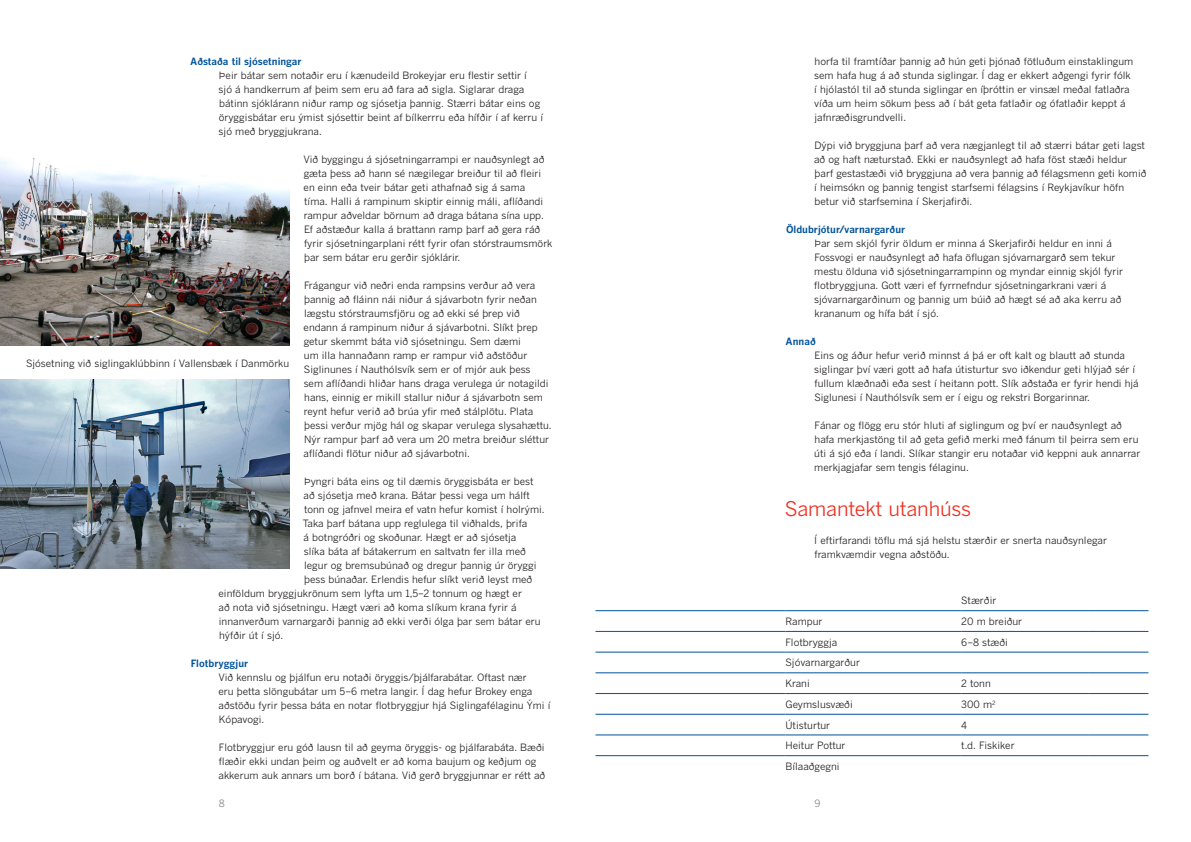
<style>
.page{position:relative;width:1191px;height:842px;background:#fff}
.page>*{position:absolute;margin:0;border:0;box-sizing:border-box;transform-origin:0 0}
.Kaflaheiti_Level_1{font:20px "Benton Gothic";letter-spacing:-.01em;color:#ef3122}
.Meginmál{font:10px/14px "Benton Gothic";color:#231f20}
.Kaflaheiti_Level_2{font:700 10px "Benton Gothic";color:#01529b}
.t1{font:10px "Benton Gothic";color:#808285}
</style>
<div class="page">
<img style="left:0;top:158px;width:289px;height:188px">
<img style="left:0;top:379px;width:289px;height:189px">
<hr style="left:595px;top:610px;width:190px;height:1px;background:#01529b">
<hr style="left:785px;top:610px;width:176px;height:1px;background:#01529b">
<hr style="left:961px;top:610px;width:128px;height:1px;background:#01529b">
<hr style="left:1089px;top:610px;width:59px;height:1px;background:#01529b">
<hr style="left:595px;top:631px;width:190px;height:1px;background:#01529b">
<hr style="left:785px;top:631px;width:176px;height:1px;background:#01529b">
<hr style="left:961px;top:631px;width:128px;height:1px;background:#01529b">
<hr style="left:1089px;top:631px;width:59px;height:1px;background:#01529b">
<hr style="left:595px;top:652px;width:190px;height:1px;background:#01529b">
<hr style="left:785px;top:652px;width:176px;height:1px;background:#01529b">
<hr style="left:961px;top:652px;width:128px;height:1px;background:#01529b">
<hr style="left:1089px;top:652px;width:59px;height:1px;background:#01529b">
<hr style="left:595px;top:672px;width:190px;height:1px;background:#01529b">
<hr style="left:785px;top:672px;width:176px;height:1px;background:#01529b">
<hr style="left:961px;top:672px;width:128px;height:1px;background:#01529b">
<hr style="left:1089px;top:672px;width:59px;height:1px;background:#01529b">
<hr style="left:595px;top:693px;width:190px;height:1px;background:#01529b">
<hr style="left:785px;top:693px;width:176px;height:1px;background:#01529b">
<hr style="left:961px;top:693px;width:128px;height:1px;background:#01529b">
<hr style="left:1089px;top:693px;width:59px;height:1px;background:#01529b">
<hr style="left:595px;top:714px;width:190px;height:1px;background:#01529b">
<hr style="left:785px;top:714px;width:176px;height:1px;background:#01529b">
<hr style="left:961px;top:714px;width:128px;height:1px;background:#01529b">
<hr style="left:1089px;top:714px;width:59px;height:1px;background:#01529b">
<hr style="left:595px;top:735px;width:190px;height:1px;background:#01529b">
<hr style="left:785px;top:735px;width:176px;height:1px;background:#01529b">
<hr style="left:961px;top:735px;width:128px;height:1px;background:#01529b">
<hr style="left:1089px;top:735px;width:59px;height:1px;background:#01529b">
<hr style="left:595px;top:755px;width:190px;height:1px;background:#01529b">
<hr style="left:785px;top:755px;width:176px;height:1px;background:#01529b">
<hr style="left:961px;top:755px;width:128px;height:1px;background:#01529b">
<hr style="left:1089px;top:755px;width:59px;height:1px;background:#01529b">
<p class="Kaflaheiti_Level_2" style="left:190px;top:55px;width:113px">Aðstaða til sjósetningar</p>
<p class="Meginmál" style="left:219px;top:68px;width:326px">Þeir bátar sem notaðir eru í kænudeild Brokeyjar eru flestir settir í<br>sjó á handkerrum af þeim sem eru að fara að sigla. Siglarar draga bátinn sjóklárann niður ramp og sjósetja þannig. Stærri bátar eins og öryggisbátar eru ýmist sjósettir beint af bílkerrru eða hífðir í af kerru í sjó með bryggjukrana.</p>
<p class="Meginmál" style="left:303px;top:152px;width:250px">Við byggingu á sjósetningarrampi er nauðsynlegt að gæta þess að hann sé nægilegar breiður til að fleiri en einn eða tveir bátar geti athafnað sig á sama<br>tíma. Halli á rampinum skiptir einnig máli, aflíðandi rampur aðveldar börnum að draga bátana sína upp.<br>Ef aðstæður kalla á brattann ramp þarf að gera ráð fyrir sjósetningarplani rétt fyrir ofan stórstraumsmörk þar sem bátar eru gerðir sjóklárir.</p>
<p class="Meginmál" style="left:303px;top:278px;width:248px">Frágangur við neðri enda rampsins verður að vera þannig að fláinn nái niður á sjávarbotn fyrir neðan lægstu stórstraumsfjöru og að ekki sé þrep við endann á rampinum niður á sjávarbotni. Slíkt þrep getur skemmt báta við sjósetningu. Sem dæmi<br>um illa hannaðann ramp er rampur við aðstöður Siglinunes í Nauthólsvík sem er of mjór auk þess sem aflíðandi hliðar hans draga verulega úr notagildi hans, einnig er mikill stallur niður á sjávarbotn sem reynt hefur verið að brúa yfir með stálplötu. Plata þessi verður mjög hál og skapar verulega slysahættu.<br>Nýr rampur þarf að vera um 20 metra breiður sléttur aflíðandi flötur niður að sjávarbotni.</p>
<p class="Meginmál" style="left:304px;top:474px;width:231px">Þyngri báta eins og til dæmis öryggisbáta er best</p>
<p class="Meginmál" style="left:303px;top:488px;width:228px">að sjósetja með krana. Bátar þessi vega um hálft</p>
<p class="Meginmál" style="left:304px;top:502px;width:240px">tonn og jafnvel meira ef vatn hefur komist í holrými.</p>
<p class="Meginmál" style="left:303px;top:516px;width:226px">Taka þarf bátana upp reglulega til viðhalds, þrifa</p>
<p class="Meginmál" style="left:303px;top:530px;width:214px">á botngróðri og skoðunar. Hægt er að sjósetja</p>
<p class="Meginmál" style="left:304px;top:544px;width:224px">slíka báta af bátakerrum en saltvatn fer illa með</p>
<p class="Meginmál" style="left:304px;top:558px;width:234px">legur og bremsubúnað og dregur þannig úr öryggi</p>
<p class="Meginmál" style="left:304px;top:572px;width:230px">þess búnaðar. Erlendis hefur slíkt verið leyst með</p>
<p class="Meginmál" style="left:218px;top:586px;width:305px">einföldum bryggjukrönum sem lyfta um 1,5–2 tonnum og hægt er</p>
<p class="Meginmál" style="left:218px;top:600px;width:300px">að nota við sjósetningu. Hægt væri að koma slíkum krana fyrir á</p>
<p class="Meginmál" style="left:219px;top:614px;width:323px">innanverðum varnargarði þannig að ekki verði ólga þar sem bátar eru</p>
<p class="Meginmál" style="left:219px;top:628px;width:64px">hýfðir út í sjó.</p>
<p class="Kaflaheiti_Level_2" style="left:191px;top:657px;width:59px">Flotbryggjur</p>
<p class="Meginmál" style="left:218px;top:670px;width:333px">Við kennslu og þjálfun eru notaði öryggis/þjálfarabátar. Oftast nær<br>eru þetta slöngubátar um 5–6 metra langir. Í dag hefur Brokey enga aðstöðu fyrir þessa báta en notar flotbryggjur hjá Siglingafélaginu Ými í Kópavogi.</p>
<p class="Meginmál" style="left:218px;top:740px;width:328px">Flotbryggjur eru góð lausn til að geyma öryggis- og þjálfarabáta. Bæði flæðir ekki undan þeim og auðvelt er að koma baujum og keðjum og akkerum auk annars um borð í bátana. Við gerð bryggjunnar er rétt að</p>
<p class="Meginmál" style="left:26px;top:356px;width:265px">Sjósetning við siglingaklúbbinn í Vallensbæk í Danmörku</p>
<p class="Meginmál" style="left:814px;top:54px;width:321px">horfa til framtíðar þannig að hún geti þjónað fötluðum einstaklingum sem hafa hug á að stunda siglingar. Í dag er ekkert aðgengi fyrir fólk í hjólastól til að stunda siglingar en íþróttin er vinsæl meðal fatlaðra víða um heim sökum þess að í bát geta fatlaðir og ófatlaðir keppt á jafnræðisgrundvelli.</p>
<p class="Meginmál" style="left:814px;top:138px;width:334px">Dýpi við bryggjuna þarf að vera nægjanlegt til að stærri bátar geti lagst að og haft næturstað. Ekki er nauðsynlegt að hafa föst stæði heldur þarf gestastæði við bryggjuna að vera þannig að félagsmenn geti komið í heimsókn og þannig tengist starfsemi félagsins í Reykjavíkur höfn betur við starfsemina í Skerjafirði.</p>
<p class="Kaflaheiti_Level_2" style="left:786px;top:223px;width:121px">Öldubrjótur/varnargarður</p>
<p class="Meginmál" style="left:814px;top:236px;width:310px">Þar sem skjól fyrir öldum er minna á Skerjafirði heldur en inni á Fossvogi er nauðsynlegt að hafa öflugan sjóvarnargarð sem tekur mestu ölduna við sjósetningarrampinn og myndar einnig skjól fyrir flotbryggjuna. Gott væri ef fyrrnefndur sjósetningarkrani væri á sjóvarnargarðinum og þannig um búið að hægt sé að aka kerru að krananum og hífa bát í sjó.</p>
<p class="Kaflaheiti_Level_2" style="left:785px;top:335px;width:32px">Annað</p>
<p class="Meginmál" style="left:814px;top:348px;width:326px">Eins og áður hefur verið minnst á þá er oft kalt og blautt að stunda siglingar því væri gott að hafa útisturtur svo iðkendur geti hlýjað sér í fullum klæðnaði eða sest í heitann pott. Slík aðstaða er fyrir hendi hjá Siglunesi í Nauthólsvík sem er í eigu og rekstri Borgarinnar.</p>
<p class="Meginmál" style="left:814px;top:418px;width:328px">Fánar og flögg eru stór hluti af siglingum og því er nauðsynlegt að hafa merkjastöng til að geta gefið merki með fánum til þeirra sem eru úti á sjó eða í landi. Slíkar stangir eru notaðar við keppni auk annarrar merkjagjafar sem tengis félaginu.</p>
<p class="Kaflaheiti_Level_1" style="left:785px;top:496px;width:188px">Samantekt utanhúss</p>
<p class="Meginmál" style="left:814px;top:533px;width:294px">Í eftirfarandi töflu má sjá helstu stærðir er snerta nauðsynlegar framkvæmdir vegna aðstöðu.</p>
<p class="Meginmál" style="left:961px;top:593px;width:37px">Stærðir</p>
<p class="Meginmál" style="left:785px;top:614px;width:39px">Rampur</p>
<p class="Meginmál" style="left:961px;top:614px;width:62px">20 m breiður</p>
<p class="Meginmál" style="left:785px;top:635px;width:53px">Flotbryggja</p>
<p class="Meginmál" style="left:961px;top:635px;width:48px">6–8 stæði</p>
<p class="Meginmál" style="left:785px;top:656px;width:76px">Sjóvarnargarður</p>
<p class="Meginmál" style="left:785px;top:676px;width:26px">Krani</p>
<p class="Meginmál" style="left:961px;top:676px;width:31px">2 tonn</p>
<p class="Meginmál" style="left:785px;top:697px;width:69px">Geymslusvæði</p>
<p class="Meginmál" style="left:961px;top:697px;width:36px">300 m<sup>2</sup></p>
<p class="Meginmál" style="left:785px;top:718px;width:46px">Útisturtur</p>
<p class="Meginmál" style="left:961px;top:718px;width:7px">4</p>
<p class="Meginmál" style="left:785px;top:738px;width:62px">Heitur Pottur</p>
<p class="Meginmál" style="left:961px;top:738px;width:55px">t.d. Fiskiker</p>
<p class="Meginmál" style="left:785px;top:759px;width:56px">Bílaaðgegni</p>
<p class="t1" style="left:219px;top:798px;width:8px">8</p>
<p class="t1" style="left:814px;top:798px;width:8px">9</p>
</div>
